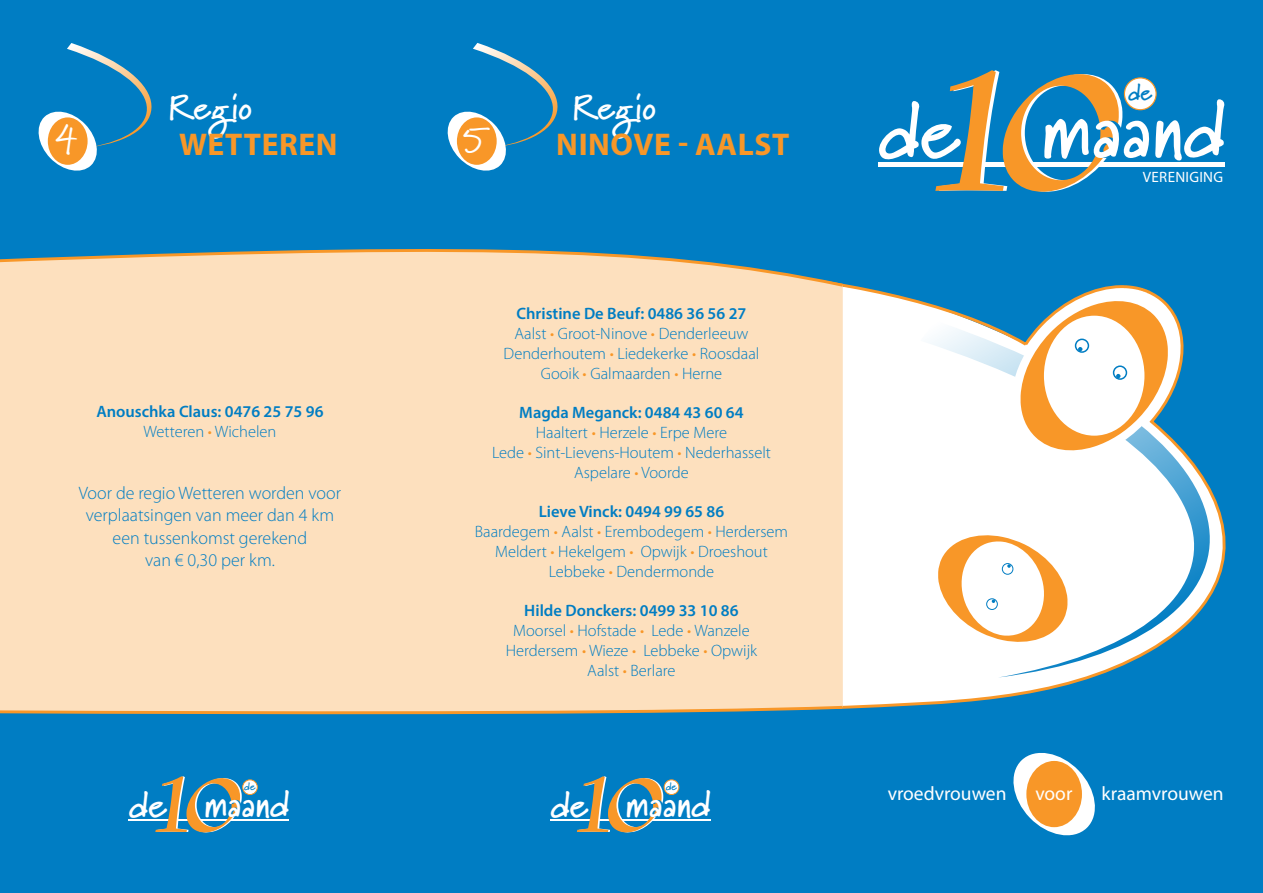
<style>
.page{position:relative;width:1263px;height:893px;background:#007dc3}
.page>*{position:absolute;margin:0;border:0;box-sizing:border-box;transform-origin:0 0}
.t1{font:700 78.3px "Marydale";color:#fff}
.t2{font:40.5px "Marydale";color:#fff}
.t3{font:700 36.15px "Marydale";color:#fff}
.t4{font:700 34.5px "Marydale";color:#fff}
.t5{font:700 31.5px "Myriad Pro";letter-spacing:.02em;color:#f89728}
.t6{font:700 22.95px "Marydale";color:#007dc3}
.t7{font:19.5px "Myriad Pro";color:#fff}
.t8{font:300 18px/22.5px "Myriad Pro";color:#007dc3;text-align:center}
.t9{font:300 16.5px/19.8px "Myriad Pro";color:#007dc3;text-align:center}
.t10{font:600 16.5px/19.8px "Myriad Pro";color:#007dc3;text-align:center}
.t11{font:15px "Myriad Pro";letter-spacing:.02em;color:#fff}
.t12{font:700 10.65px "Marydale";color:#007dc3}
.s1{font-weight:300}
.s2{font-weight:300;color:#f89728}
.s3{font-weight:600}
.s4{color:#f89728}
</style>
<div class="page">
<svg style="left:1008px;top:747px;width:92px;height:94px"></svg>
<div style="left:1026px;top:761px;width:56px;height:66px;background:#f89728;border-radius:50%"></div>
<div style="left:1242px;top:321px;width:21px;height:356px;background:#007dc3"></div>
<svg style="left:846px;top:254px;width:396px;height:456px"></svg>
<svg style="left:1000px;top:280px;width:188px;height:191px"></svg>
<hr style="left:878px;top:162px;width:346px;height:4px;background:#fff">
<svg style="left:935px;top:70px;width:187px;height:124px"></svg>
<div style="left:1124px;top:78px;width:32px;height:32px;background:#fff;border-radius:50%"></div>
<div style="left:1124px;top:77px;width:33px;height:33px;border:1px solid #f89728;border-radius:50%"></div>
<svg style="left:35px;top:43px;width:143px;height:132px"></svg>
<div style="left:48px;top:117px;width:40px;height:48px;background:#f89728;border-radius:50%"></div>
<svg style="left:444px;top:43px;width:140px;height:132px"></svg>
<div style="left:457px;top:117px;width:40px;height:48px;background:#f89728;border-radius:50%"></div>
<div style="left:0;top:243px;width:846px;height:471px;background:#fde0be"></div>
<svg style="left:530px;top:740px;width:202px;height:107px"></svg>
<div style="left:664px;top:780px;width:15px;height:14px;background:#fff;border-radius:50%"></div>
<div style="left:664px;top:780px;width:15px;height:15px;border:1px solid #f89728;border-radius:50%"></div>
<svg style="left:109px;top:740px;width:202px;height:107px"></svg>
<div style="left:243px;top:780px;width:14px;height:14px;background:#fff;border-radius:50%"></div>
<div style="left:242px;top:780px;width:16px;height:15px;border:1px solid #f89728;border-radius:50%"></div>
<h3 class="t4" style="left:169px;top:87px;width:85px">Regio</h3>
<h3 class="t4" style="left:573px;top:87px;width:85px">Regio</h3>
<h2 class="t2" style="left:53px;top:116px;width:27px">4</h2>
<h3 class="t5" style="left:179px;top:124px;width:160px">WETTEREN</h3>
<h2 class="t2" style="left:462px;top:116px;width:27px">5</h2>
<h3 class="t5" style="left:556px;top:124px;width:235px">NINOVE - AALST</h3>
<p class="t10" style="left:96px;top:401px;width:229px">Anouschka Claus: 0476 25 75 96<br><span class="s1">Wetteren</span> <span class="s2">•</span> <span class="s1">Wichelen</span></p>
<p class="t8" style="left:79px;top:482px;width:264px">Voor de regio Wetteren worden voor verplaatsingen van meer dan 4 km een tussenkomst gerekend<br>van € 0,30 per km.</p>
<p class="t9" style="left:504px;top:304px;width:257px"><span class="s3">Christine De Beuf: 0486 36 56 27<br></span>Aalst <span class="s4">•</span> Groot-Ninove <span class="s4">•</span> Denderleeuw<br>Denderhoutem <span class="s4">•</span> Liedekerke <span class="s4">•</span> Roosdaal<br>Gooik <span class="s4">•</span> Galmaarden <span class="s4">•</span> Herne</p>
<p class="t9" style="left:492px;top:403px;width:280px"><span class="s3">Magda Meganck: 0484 43 60 64<br></span>Haaltert <span class="s4">•</span> Herzele <span class="s4">•</span> Erpe Mere<br>Lede <span class="s4">•</span> Sint-Lievens-Houtem <span class="s4">•</span> Nederhasselt<br>Aspelare <span class="s4">•</span> Voorde</p>
<p class="t9" style="left:475px;top:502px;width:315px"><span class="s3">Lieve Vinck: 0494 99 65 86<br></span>Baardegem <span class="s4">•</span> Aalst <span class="s4">•</span> Erembodegem <span class="s4">•</span> Herdersem<br>Meldert <span class="s4">•</span> Hekelgem <span class="s4">•</span> Opwijk <span class="s4">•</span> Droeshout<br>Lebbeke <span class="s4">•</span> Dendermonde</p>
<p class="t9" style="left:506px;top:601px;width:253px"><span class="s3">Hilde Donckers: 0499 33 10 86<br></span>Moorsel <span class="s4">•</span> Hofstade <span class="s4">•</span> Lede <span class="s4">•</span> Wanzele<br>Herdersem <span class="s4">•</span> Wieze <span class="s4">•</span> Lebbeke <span class="s4">•</span> Opwijk<br>Aalst <span class="s4">•</span> Berlare</p>
<h3 class="t6" style="left:1128px;top:78px;width:26px">de</h3>
<h1 class="t1" style="left:878px;top:83px;width:349px">de maand</h1>
<p class="t11" style="left:1143px;top:168px;width:82px">vereniging</p>
<p class="t12" style="left:244px;top:780px;width:13px">de</p>
<p class="t7" style="left:888px;top:781px;width:120px">vroedvrouwen</p>
<p class="t7" style="left:1035px;top:781px;width:38px">voor</p>
<p class="t7" style="left:1101px;top:781px;width:124px">kraamvrouwen</p>
<p class="t12" style="left:666px;top:780px;width:13px">de</p>
<h3 class="t3" style="left:129px;top:782px;width:162px">de maand</h3>
<h3 class="t3" style="left:550px;top:782px;width:162px">de maand</h3>
</div>
